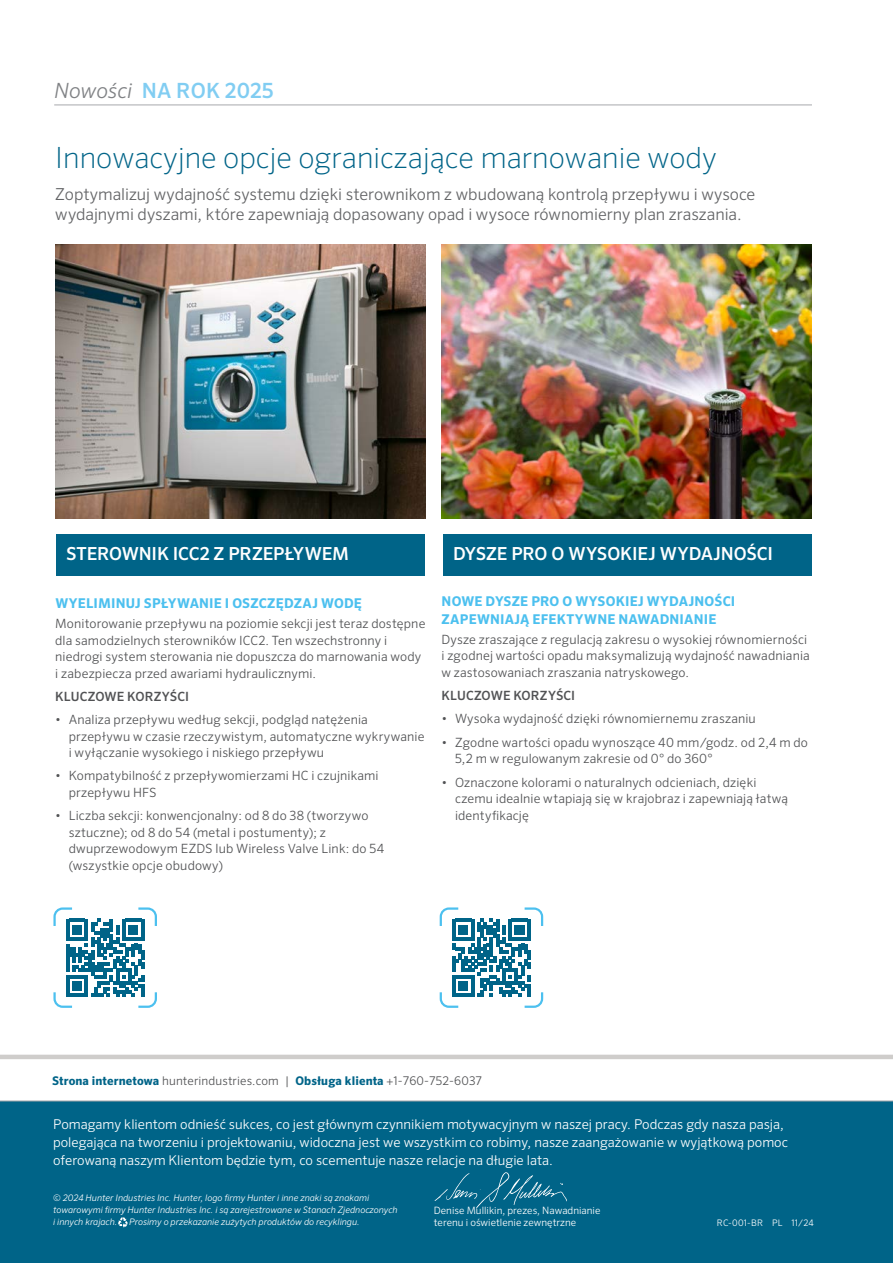
<style>
.page{position:relative;width:893px;height:1263px;background:#fff}
.page>*{position:absolute;margin:0;border:0;box-sizing:border-box;transform-origin:0 0}
.t1{font:200 29.25px "Sero Pro";color:#006488}
.t2{font:500 21px "Sero Pro";color:#81cdf2}
.t3{font:500 18px "Sero Pro";letter-spacing:-.01em;color:#fff}
.t4{font:300 16.5px/19.5px "Sero Pro";letter-spacing:-.005em;color:#636466}
.t5{font:300 13.5px/18px "Sero Pro";color:#fff}
.t6{font:700 13.5px/18px "Sero Pro";letter-spacing:.015em;color:#4cc0ef}
.t7{font:300 12.75px/16.5px "Sero Pro";letter-spacing:.01em;color:#515254}
.t8{font:500 12.75px "Sero Pro";letter-spacing:.01em;color:#515254}
.t9{font:300 12px "Sero Pro";letter-spacing:.01em;color:#515254}
.t10{font:300 10.2px/12.1px "Sero Pro";color:#fff}
.t11{font:italic 300 9px/12px "Sero Pro";color:#fff}
.t12{font:300 9px "Sero Pro";letter-spacing:.02em;color:#fff}
.s1{font-weight:300;font-style:italic;color:#808285}
.s2{font-weight:700;color:#006488}
</style>
<div class="page">
<div style="left:0;top:1101px;width:893px;height:162px;background:#006488"></div>
<hr style="left:0;top:1055px;width:893px;height:4px;background:#cfcdcb">
<hr style="left:0;top:1101px;width:893px;height:1px;background:#a7a9ac">
<svg style="left:434px;top:1172px;width:133px;height:37px"></svg>
<hr style="left:54px;top:105px;width:758px;height:1px;background:#a7a9ac">
<svg style="left:118px;top:1217px;width:10px;height:11px"></svg>
<img style="left:55px;top:245px;width:371px;height:273px">
<img style="left:441px;top:245px;width:371px;height:273px">
<div style="left:56px;top:534px;width:369px;height:41px;background:#006488"></div>
<div style="left:443px;top:534px;width:369px;height:41px;background:#006488"></div>
<svg style="left:53px;top:907px;width:104px;height:101px"></svg>
<svg style="left:440px;top:907px;width:103px;height:101px"></svg>
<h2 class="t2" style="left:54px;top:78px;width:221px"><span class="s1">Nowości</span> NA ROK 2025</h2>
<h1 class="t1" style="left:55px;top:141px;width:663px">Innowacyjne opcje ograniczające marnowanie wody</h1>
<p class="t4" style="left:55px;top:185px;width:702px">Zoptymalizuj wydajność systemu dzięki sterownikom z wbudowaną kontrolą przepływu i wysoce wydajnymi dyszami, które zapewniają dopasowany opad i wysoce równomierny plan zraszania.</p>
<h3 class="t3" style="left:66px;top:543px;width:284px">STEROWNIK ICC2 Z PRZEPŁYWEM</h3>
<h3 class="t3" style="left:453px;top:543px;width:322px">DYSZE PRO O WYSOKIEJ WYDAJNOŚCI</h3>
<p class="t6" style="left:55px;top:595px;width:308px">WYELIMINUJ SPŁYWANIE I OSZCZĘDZAJ WODĘ</p>
<p class="t7" style="left:55px;top:615px;width:372px">Monitorowanie przepływu na poziomie sekcji jest teraz dostępne dla samodzielnych sterowników ICC2. Ten wszechstronny i niedrogi system sterowania nie dopuszcza do marnowania wody i zabezpiecza przed awariami hydraulicznymi.</p>
<p class="t8" style="left:55px;top:689px;width:135px">KLUCZOWE KORZYŚCI</p>
<p class="t7" style="left:69px;top:711px;width:357px;text-indent:-14px">• Analiza przepływu według sekcji, podgląd natężenia przepływu w czasie rzeczywistym, automatyczne wykrywanie i wyłączanie wysokiego i niskiego przepływu</p>
<p class="t7" style="left:69px;top:767px;width:311px;text-indent:-14px">• Kompatybilność z przepływomierzami HC i czujnikami przepływu HFS</p>
<p class="t7" style="left:69px;top:807px;width:317px;text-indent:-14px">• Liczba sekcji: konwencjonalny: od 8 do 38 (tworzywo sztuczne); od 8 do 54 (metal i postumenty); z dwuprzewodowym EZDS lub Wireless Valve Link: do 54 (wszystkie opcje obudowy)</p>
<p class="t6" style="left:442px;top:593px;width:295px">NOWE DYSZE PRO O WYSOKIEJ WYDAJNOŚCI<br>ZAPEWNIAJĄ EFEKTYWNE NAWADNIANIE</p>
<p class="t7" style="left:441px;top:631px;width:370px">Dysze zraszające z regulacją zakresu o wysokiej równomierności i zgodnej wartości opadu maksymalizują wydajność nawadniania w zastosowaniach zraszania natryskowego.</p>
<p class="t8" style="left:441px;top:688px;width:135px">KLUCZOWE KORZYŚCI</p>
<p class="t7" style="left:441px;top:711px;width:316px">• Wysoka wydajność dzięki równomiernemu zraszaniu</p>
<p class="t7" style="left:455px;top:734px;width:354px;text-indent:-14px">• Zgodne wartości opadu wynoszące 40 mm/godz. od 2,4 m do<br>5,2 m w regulowanym zakresie od 0° do 360°</p>
<p class="t7" style="left:455px;top:774px;width:335px;text-indent:-14px">• Oznaczone kolorami o naturalnych odcieniach, dzięki czemu idealnie wtapiają się w krajobraz i zapewniają łatwą identyfikację</p>
<p class="t9" style="left:52px;top:1073px;width:432px"><span class="s2">Strona internetowa</span> hunterindustries.com | <span class="s2">Obsługa klienta</span> +1-760-752-6037</p>
<p class="t5" style="left:53px;top:1115px;width:736px">Pomagamy klientom odnieść sukces, co jest głównym czynnikiem motywacyjnym w naszej pracy. Podczas gdy nasza pasja, polegająca na tworzeniu i projektowaniu, widoczna jest we wszystkim co robimy, nasze zaangażowanie w wyjątkową pomoc oferowaną naszym Klientom będzie tym, co scementuje nasze relacje na długie lata.</p>
<p class="t11" style="left:53px;top:1192px;width:346px">© 2024 Hunter Industries Inc. Hunter, logo firmy Hunter i inne znaki są znakami towarowymi firmy Hunter Industries Inc. i są zarejestrowane w Stanach Zjednoczonych i innych krajach.</p>
<p class="t10" style="left:434px;top:1204px;width:168px">Denise Mullikin, prezes, Nawadnianie terenu i oświetlenie zewnętrzne</p>
<p class="t11" style="left:129px;top:1216px;width:232px">Prosimy o przekazanie zużytych produktów do recyklingu.</p>
<p class="t12" style="left:717px;top:1217px;width:99px">RC-001-BR PL 11/24</p>
</div>
